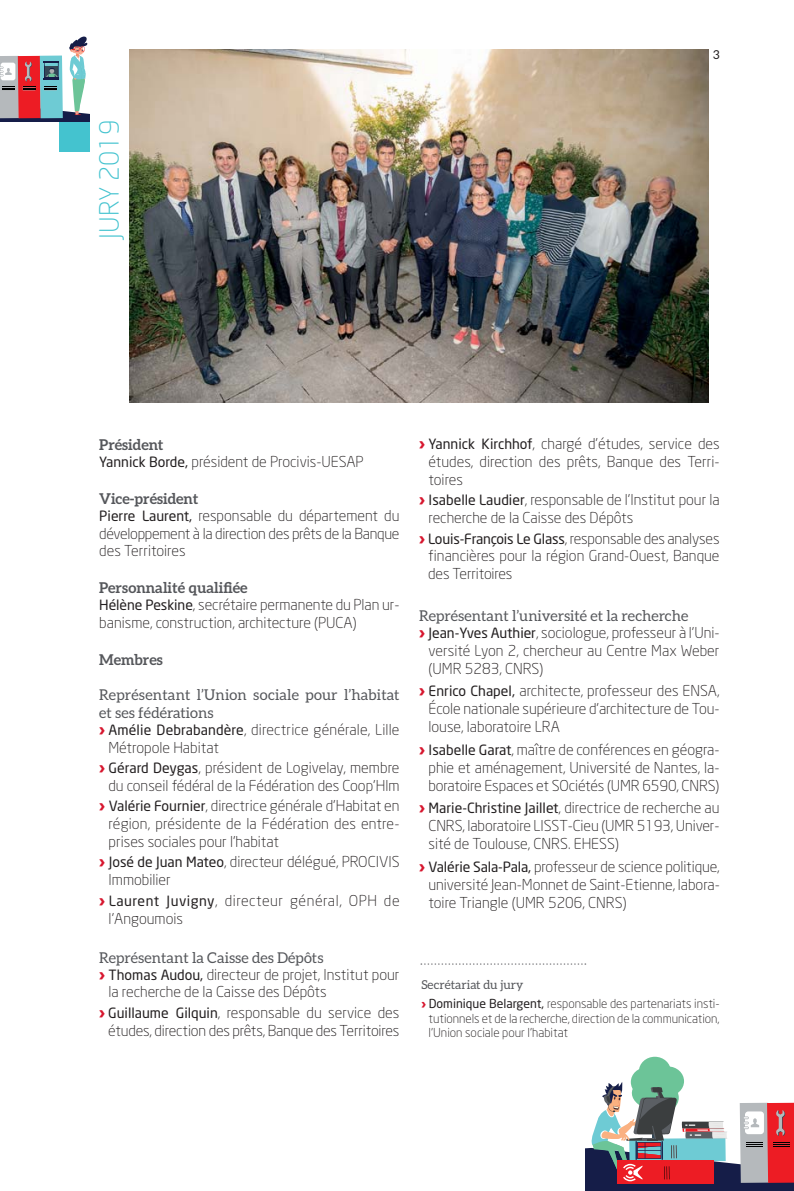
<style>
.page{position:relative;width:794px;height:1191px;background:#fff}
.page>*{position:absolute;margin:0;border:0;box-sizing:border-box;transform-origin:0 0}
.t1{font:300 26.25px "Neo Sans";color:#44c3cf}
.t2{font:300 14.88px/17.8px "Neo Sans";color:#231f20;text-align:justify}
.t3{font:14.88px/17.8px "Aleo";color:#55575b}
.t4{font:700 14.88px "Aleo";color:#55575b}
.t5{font:300 14.88px/17.8px "Neo Sans";letter-spacing:.035em;color:#231f20}
.t6{font:300 12.25px/14.5px "Neo Sans";letter-spacing:-.005em;color:#231f20;text-align:justify}
.t7{font:12.25px "Aleo";color:#55575b}
.t8{font:12.25px "Aleo";color:#231f20}
.s1{font-weight:400;font-size:14px}
.s2{font-family:"Aller Display";font-weight:400;font-size:15.75px;color:#d7172f}
.s3{font-family:"Aller Display";font-weight:400;color:#d7172f}
.s4{font-weight:400}
</style>
<div class="page">
<img style="left:130px;top:50px;width:578px;height:353px">
<svg style="left:420px;top:963px;width:166px;height:2px"></svg>
<div style="left:59px;top:122px;width:31px;height:30px;background:#44c3cf"></div>
<div style="left:631px;top:1067px;width:32px;height:29px;background:#6cc498;border-radius:50%"></div>
<div style="left:652px;top:1066px;width:32px;height:30px;background:#6cc498;border-radius:50%"></div>
<div style="left:639px;top:1056px;width:32px;height:30px;background:#6cc498;border-radius:50%"></div>
<svg style="left:585px;top:1080px;width:209px;height:111px"></svg>
<svg style="left:0;top:36px;width:90px;height:86px"></svg>
<h1 class="t1" style="left:99px;top:238px;width:120px;rotate:-90deg">JURY 2019</h1>
<p class="t8" style="left:713px;top:50px;width:8px">3</p>
<p class="t4" style="left:99px;top:439px;width:66px">Président</p>
<p class="t2" style="left:99px;top:454px;width:266px"><span class="s1">Yannick Borde,</span> président de Procivis-UESAP</p>
<p class="t4" style="left:99px;top:493px;width:101px">Vice-président</p>
<p class="t2" style="left:99px;top:508px;width:302px"><span class="s1">Pierre Laurent,</span> responsable du département du développement à la direction des prêts de la Banque des Territoires</p>
<p class="t4" style="left:99px;top:582px;width:150px">Personnalité qualifiée</p>
<p class="t2" style="left:99px;top:597px;width:302px"><span class="s1">Hélène Peskine</span>, secrétaire permanente du Plan ur&shy;banisme, construction, architecture (PUCA)</p>
<p class="t4" style="left:99px;top:653px;width:65px">Membres</p>
<p class="t3" style="left:99px;top:687px;width:302px">Représentant l’Union sociale pour l’habitat et ses fédérations</p>
<p class="t2" style="left:108px;top:722px;width:293px;text-indent:-9px"><span class="s2">›</span> <span class="s1">Amélie Debrabandère</span>, directrice générale, Lille<br>Métropole Habitat</p>
<p class="t2" style="left:99px;top:760px;width:302px;text-align:right"><span class="s2">›</span> <span class="s1">Gérard Deygas</span>, président de Logivelay, membre du conseil fédéral de la Fédération des Coop’Hlm</p>
<p class="t2" style="left:109px;top:798px;width:292px;text-indent:-9px"><span class="s2">›</span> <span class="s1">Valérie Fournier</span>, directrice générale d’Habitat en région, présidente de la Fédération des entre&shy;prises sociales pour l’habitat</p>
<p class="t2" style="left:109px;top:854px;width:292px;text-indent:-9px"><span class="s2">›</span> <span class="s1">José de Juan Mateo</span>, directeur délégué, PROCIVIS<br>Immobilier</p>
<p class="t5" style="left:109px;top:892px;width:292px;text-indent:-9px"><span class="s2">›</span> <span class="s1">Laurent Juvigny</span>, directeur général, OPH de l’Angoumois</p>
<p class="t3" style="left:99px;top:949px;width:226px">Représentant la Caisse des Dépôts</p>
<p class="t2" style="left:108px;top:966px;width:293px;text-indent:-9px"><span class="s2">›</span> <span class="s1">Thomas Audou,</span> directeur de projet, Institut pour la recherche de la Caisse des Dépôts</p>
<p class="t2" style="left:99px;top:1004px;width:302px;text-align:right"><span class="s2">›</span> <span class="s1">Guillaume Gilquin</span>, responsable du service des études, direction des prêts, Banque des Territoires</p>
<p class="t2" style="left:428px;top:436px;width:293px;text-indent:-9px"><span class="s2">›</span> <span class="s1">Yannick Kirchhof</span>, chargé d’études, service des études, direction des prêts, Banque des Terri&shy;toires</p>
<p class="t2" style="left:428px;top:492px;width:293px;text-indent:-9px"><span class="s2">›</span> <span class="s1">Isabelle Laudier</span>, responsable de l’Institut pour la recherche de la Caisse des Dépôts</p>
<p class="t2" style="left:428px;top:530px;width:293px;text-indent:-9px"><span class="s2">›</span> <span class="s1">Louis-François Le Glass</span>, responsable des analyses financières pour la région Grand-Ouest, Banque des Territoires</p>
<p class="t3" style="left:419px;top:608px;width:270px">Représentant l’université et la recherche</p>
<p class="t2" style="left:428px;top:625px;width:293px;text-indent:-9px"><span class="s2">›</span> <span class="s1">Jean-Yves Authier</span>, sociologue, professeur à l'Uni&shy;versité Lyon 2, chercheur au Centre Max Weber (UMR 5283, CNRS)</p>
<p class="t2" style="left:428px;top:683px;width:293px;text-indent:-9px"><span class="s2">›</span> <span class="s1">Enrico Chapel,</span> architecte, professeur des ENSA, École nationale supérieure d’architecture de Tou&shy;louse, laboratoire LRA</p>
<p class="t2" style="left:428px;top:742px;width:293px;text-indent:-9px"><span class="s2">›</span> <span class="s1">Isabelle Garat</span>, maître de conférences en géogra&shy;phie et aménagement, Université de Nantes, la&shy;boratoire Espaces et SOciétés (UMR 6590, CNRS)</p>
<p class="t2" style="left:428px;top:800px;width:293px;text-indent:-9px"><span class="s2">›</span> <span class="s1">Marie-Christine Jaillet</span>, directrice de recherche au CNRS, laboratoire LISST-Cieu (UMR 5193, Univer&shy;sité de Toulouse, CNRS. EHESS)</p>
<p class="t2" style="left:428px;top:859px;width:293px;text-indent:-9px"><span class="s2">›</span> <span class="s1">Valérie Sala-Pala,</span> professeur de science politique, université Jean-Monnet de Saint-Etienne, labora&shy;toire Triangle (UMR 5206, CNRS)</p>
<p class="t7" style="left:421px;top:980px;width:104px">Secrétariat du jury</p>
<p class="t6" style="left:428px;top:997px;width:292px;text-indent:-7px"><span class="s3">›</span> <span class="s4">Dominique Belargent,</span> responsable des partenariats insti&shy;tutionnels et de la recherche, direction de la communication, l’Union sociale pour l’habitat</p>
</div>
